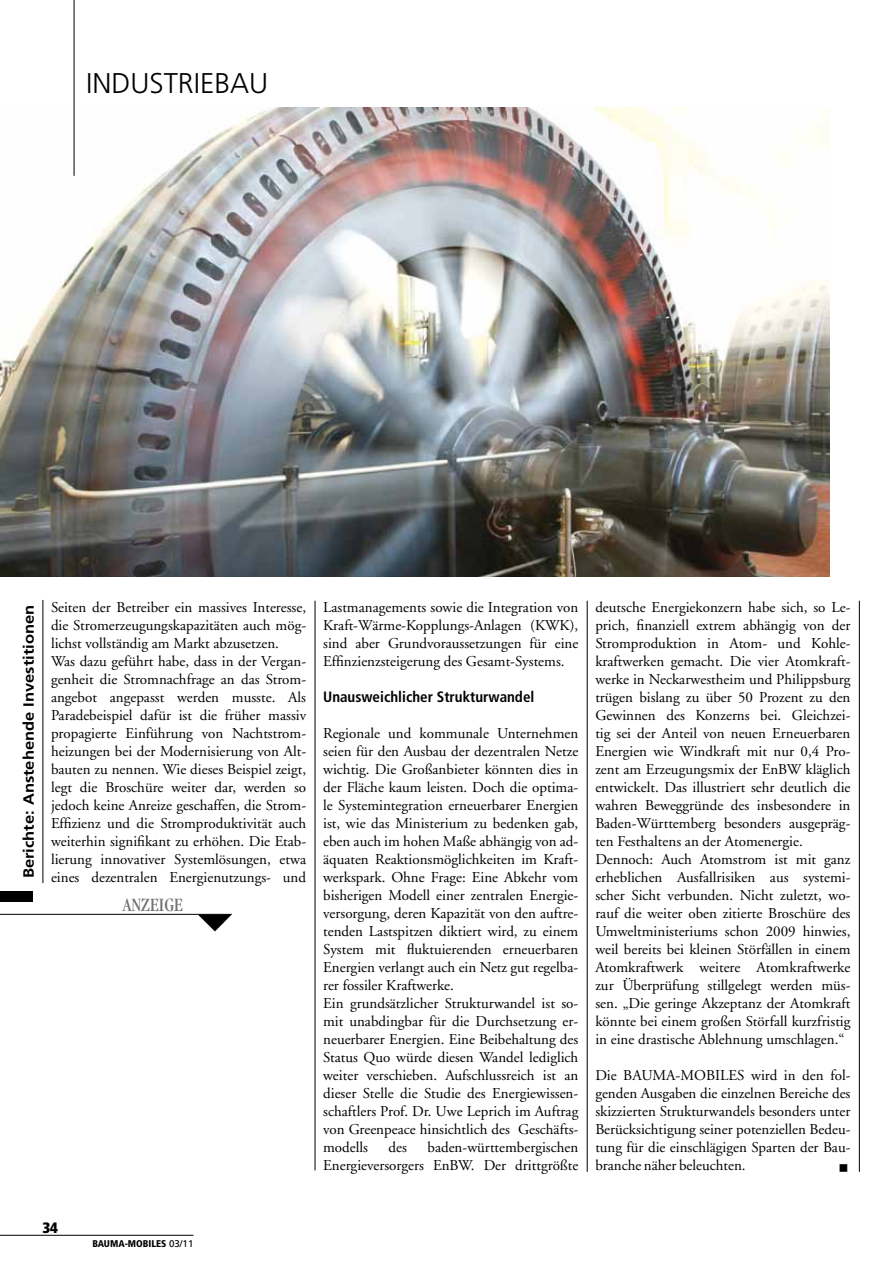
<style>
.page{position:relative;width:893px;height:1276px;background:#fff}
.page>*{position:absolute;margin:0;border:0;box-sizing:border-box;transform-origin:0 0}
.t1{font:300 28.5px "Frutiger LT";color:#000}
.t2{font:condensed 19.5px "Garamond LT";letter-spacing:.005em;color:#707172}
.t3{font:15px/18px "Adobe Garamond";color:#000}
.t4{font:700 condensed 15px "Frutiger LT";color:#000}
.t5{font:900 condensed 15px "Frutiger LT";color:#000}
.t6{font:700 14.85px "Frutiger LT";color:#000;scale:1.11 1}
.t7{font:900 condensed 9.75px "Frutiger LT";color:#000}
.s1{font-weight:400;font-stretch:normal}
</style>
<div class="page">
<hr style="left:0;top:1235px;width:193px;height:1px;background:#000">
<svg style="left:198px;top:915px;width:33px;height:16px"></svg>
<hr style="left:0;top:914px;width:232px;height:1px;background:#000">
<hr style="left:859px;top:601px;width:1px;height:570px;background:#000">
<hr style="left:587px;top:601px;width:1px;height:570px;background:#000">
<hr style="left:315px;top:601px;width:1px;height:569px;background:#000">
<hr style="left:43px;top:600px;width:1px;height:283px;background:#000">
<img style="left:0;top:108px;width:829px;height:468px">
<div style="left:0;top:891px;width:33px;height:10px;background:#000"></div>
<hr style="left:74px;top:0;width:1px;height:176px;background:#000">
<h1 class="t1" style="left:86px;top:67px;width:184px">INDUSTRIEBAU</h1>
<p class="t6" style="left:20px;top:878px;width:248px;rotate:-90deg">Berichte: Anstehende Investitionen</p>
<p class="t3" style="left:51px;top:598px;width:257px">Seiten der Betreiber ein massives Interesse, die Stromerzeugungskapazitäten auch mög&shy;lichst vollständig am Markt abzusetzen.<br>Was dazu geführt habe, dass in der Vergan&shy;genheit die Stromnachfrage an das Strom&shy;angebot angepasst werden musste. Als Paradebeispiel dafür ist die früher massiv propagierte Einführung von Nachtstrom&shy;heizungen bei der Modernisierung von Alt&shy;bauten zu nennen. Wie dieses Beispiel zeigt, legt die Broschüre weiter dar, werden so jedoch keine Anreize geschaffen, die Strom-Effizienz und die Stromproduktivität auch weiterhin signifikant zu erhöhen. Die Etab&shy;lierung innovativer Systemlösungen, etwa eines dezentralen Energienutzungs- und</p>
<p class="t3" style="left:323px;top:598px;width:257px;text-align:justify">Lastmanagements sowie die Integration von Kraft-Wärme-Kopplungs-Anlagen (KWK), sind aber Grundvoraussetzungen für eine Effinzienzsteigerung des Gesamt-Systems.</p>
<p class="t4" style="left:323px;top:688px;width:213px">Unausweichlicher Strukturwandel</p>
<p class="t3" style="left:323px;top:724px;width:257px">Regionale und kommunale Unternehmen seien für den Ausbau der dezentralen Netze wichtig. Die Großanbieter könnten dies in der Fläche kaum leisten. Doch die optima&shy;le Systemintegration erneuerbarer Energien ist, wie das Ministerium zu bedenken gab, eben auch im hohen Maße abhängig von ad&shy;äquaten Reaktionsmöglichkeiten im Kraft&shy;werkspark. Ohne Frage: Eine Abkehr vom bisherigen Modell einer zentralen Energie&shy;versorgung, deren Kapazität von den auftre&shy;tenden Lastspitzen diktiert wird, zu einem System mit fluktuierenden erneuerbaren Energien verlangt auch ein Netz gut regelba&shy;rer fossiler Kraftwerke.<br>Ein grundsätzlicher Strukturwandel ist so&shy;mit unabdingbar für die Durchsetzung er&shy;neuerbarer Energien. Eine Beibehaltung des Status Quo würde diesen Wandel lediglich weiter verschieben. Aufschlussreich ist an dieser Stelle die Studie des Energiewissen&shy;schaftlers Prof. Dr. Uwe Leprich im Auftrag von Greenpeace hinsichtlich des Geschäfts&shy;modells</p>
<h2 class="t2" style="left:123px;top:893px;width:62px">ANZEIGE</h2>
<p class="t3" style="left:323px;top:1138px;width:257px;text-align:right">baden-württembergischen<br>Energieversorgers EnBW. Der drittgrößte</p>
<p class="t3" style="left:389px;top:1138px;width:20px">des</p>
<p class="t3" style="left:595px;top:598px;width:257px">deutsche Energiekonzern habe sich, so Le&shy;prich, finanziell extrem abhängig von der Stromproduktion in Atom- und Kohle&shy;kraftwerken gemacht. Die vier Atomkraft&shy;werke in Neckarwestheim und Philippsburg trügen bislang zu über 50 Prozent zu den Gewinnen des Konzerns bei. Gleichzei&shy;tig sei der Anteil von neuen Erneuerbaren Energien wie Windkraft mit nur 0,4 Pro&shy;zent am Erzeugungsmix der EnBW kläglich entwickelt. Das illustriert sehr deutlich die wahren Beweggründe des insbesondere in Baden-Württemberg besonders ausgepräg&shy;ten Festhaltens an der Atomenergie.<br>Dennoch: Auch Atomstrom ist mit ganz erheblichen Ausfallrisiken aus systemi&shy;scher Sicht verbunden. Nicht zuletzt, wo&shy;rauf die weiter oben zitierte Broschüre des Umweltministeriums schon 2009 hinwies, weil bereits bei kleinen Störfällen in einem Atomkraftwerk weitere Atomkraftwerke zur Überprüfung stillgelegt werden müs&shy;sen. „Die geringe Akzeptanz der Atomkraft könnte bei einem großen Störfall kurzfristig in eine drastische Ablehnung umschlagen.“</p>
<p class="t3" style="left:595px;top:1066px;width:257px;text-align:justify">Die BAUMA-MOBILES wird in den fol&shy;genden Ausgaben die einzelnen Bereiche des skizzierten Strukturwandels besonders unter Berücksichtigung seiner potenziellen Bedeu&shy;tung für die einschlägigen Sparten der Bau&shy;branche näher beleuchten.</p>
<p class="t5" style="left:43px;top:1218px;width:17px">34</p>
<p class="t7" style="left:92px;top:1238px;width:103px">BAUMA-MOBILES <span class="s1">03/11</span></p>
</div>
